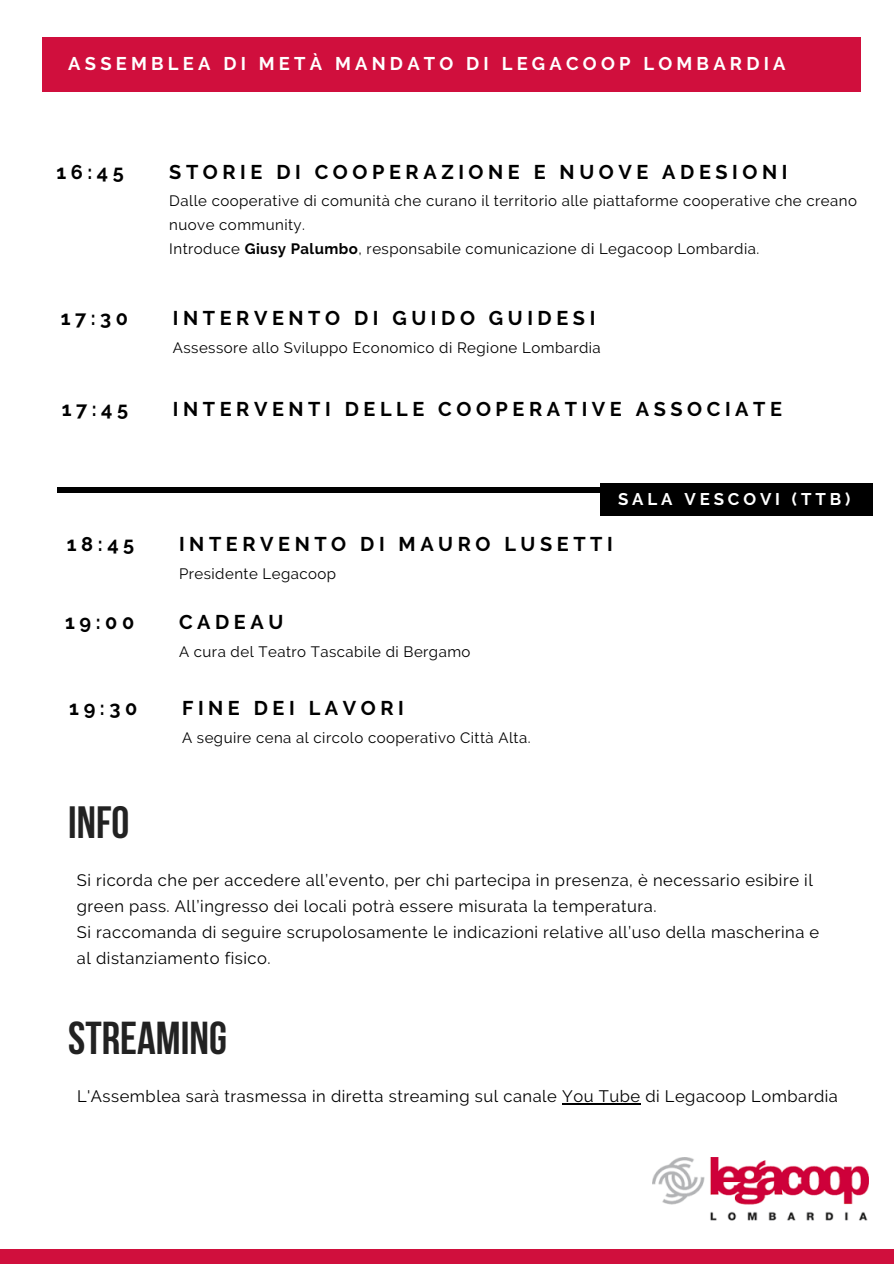
<style>
.page{position:relative;width:894px;height:1264px;background:#fff}
.page>*{position:absolute;margin:0;border:0;box-sizing:border-box;transform-origin:0 0}
.t1{font:700 45.9px "Bebas Neue";color:#222}
.t2{font:700 45px "Bebas Neue";color:#222}
.t3{font:700 19.8px "Raleway";letter-spacing:.23em;color:#000}
.t4{font:700 18.3px "Raleway";letter-spacing:.23em;color:#fff}
.t5{font:700 16.8px "Raleway";letter-spacing:.23em;color:#fff}
.t6{font:16.5px/26px "Raleway";letter-spacing:.03em;color:#000}
.t7{font:15px/23.7px "Raleway";letter-spacing:.03em;color:#000}
.s1{font-weight:700}
</style>
<div class="page">
<div style="left:43px;top:38px;width:817px;height:54px;background:#d00f3d"></div>
<img style="left:652px;top:1157px;width:216px;height:64px">
<div style="left:0;top:1249px;width:893px;height:14px;background:#d00f3d"></div>
<div style="left:57px;top:487px;width:789px;height:6px;background:#000"></div>
<div style="left:600px;top:483px;width:272px;height:32px;background:#000"></div>
<hr style="left:562px;top:1102px;width:78px;height:2px;background:#000">
<p class="t4" style="left:68px;top:52px;width:718px">ASSEMBLEA DI METÀ MANDATO DI LEGACOOP LOMBARDIA</p>
<p class="t3" style="left:56px;top:160px;width:69px">16:45</p>
<p class="t3" style="left:169px;top:160px;width:619px">STORIE DI COOPERAZIONE E NUOVE ADESIONI</p>
<p class="t7" style="left:169px;top:189px;width:689px">Dalle cooperative di comunità che curano il territorio alle piattaforme cooperative che creano nuove community.</p>
<p class="t7" style="left:169px;top:236px;width:591px">Introduce <span class="s1">Giusy Palumbo</span>, responsabile comunicazione di Legacoop Lombardia.</p>
<p class="t3" style="left:61px;top:306px;width:69px">17:30</p>
<p class="t3" style="left:173px;top:306px;width:424px">INTERVENTO DI GUIDO GUIDESI</p>
<p class="t7" style="left:173px;top:336px;width:429px">Assessore allo Sviluppo Economico di Regione Lombardia</p>
<p class="t3" style="left:62px;top:397px;width:68px">17:45</p>
<p class="t3" style="left:173px;top:397px;width:610px">INTERVENTI DELLE COOPERATIVE ASSOCIATE</p>
<p class="t5" style="left:618px;top:489px;width:234px">SALA VESCOVI (TTB)</p>
<p class="t3" style="left:67px;top:533px;width:69px">18:45</p>
<p class="t3" style="left:179px;top:533px;width:435px">INTERVENTO DI MAURO LUSETTI</p>
<p class="t7" style="left:179px;top:562px;width:159px">Presidente Legacoop</p>
<p class="t3" style="left:65px;top:610px;width:71px">19:00</p>
<p class="t3" style="left:179px;top:610px;width:106px">CADEAU</p>
<p class="t7" style="left:179px;top:639px;width:293px">A cura del Teatro Tascabile di Bergamo</p>
<p class="t3" style="left:69px;top:696px;width:69px">19:30</p>
<p class="t3" style="left:182px;top:696px;width:223px">FINE DEI LAVORI</p>
<p class="t7" style="left:182px;top:725px;width:350px">A seguire cena al circolo cooperativo Città Alta.</p>
<p class="t2" style="left:68px;top:804px;width:63px">INFO</p>
<p class="t6" style="left:77px;top:867px;width:737px">Si ricorda che per accedere all’evento, per chi partecipa in presenza, è necessario esibire il green pass. All’ingresso dei locali potrà essere misurata la temperatura.</p>
<p class="t6" style="left:77px;top:919px;width:743px">Si raccomanda di seguire scrupolosamente le indicazioni relative all’uso della mascherina e al distanziamento fisico.</p>
<p class="t1" style="left:68px;top:1019px;width:160px">STREAMING</p>
<p class="t6" style="left:77px;top:1083px;width:762px">L'Assemblea sarà trasmessa in diretta streaming sul canale You Tube di Legacoop Lombardia</p>
</div>
